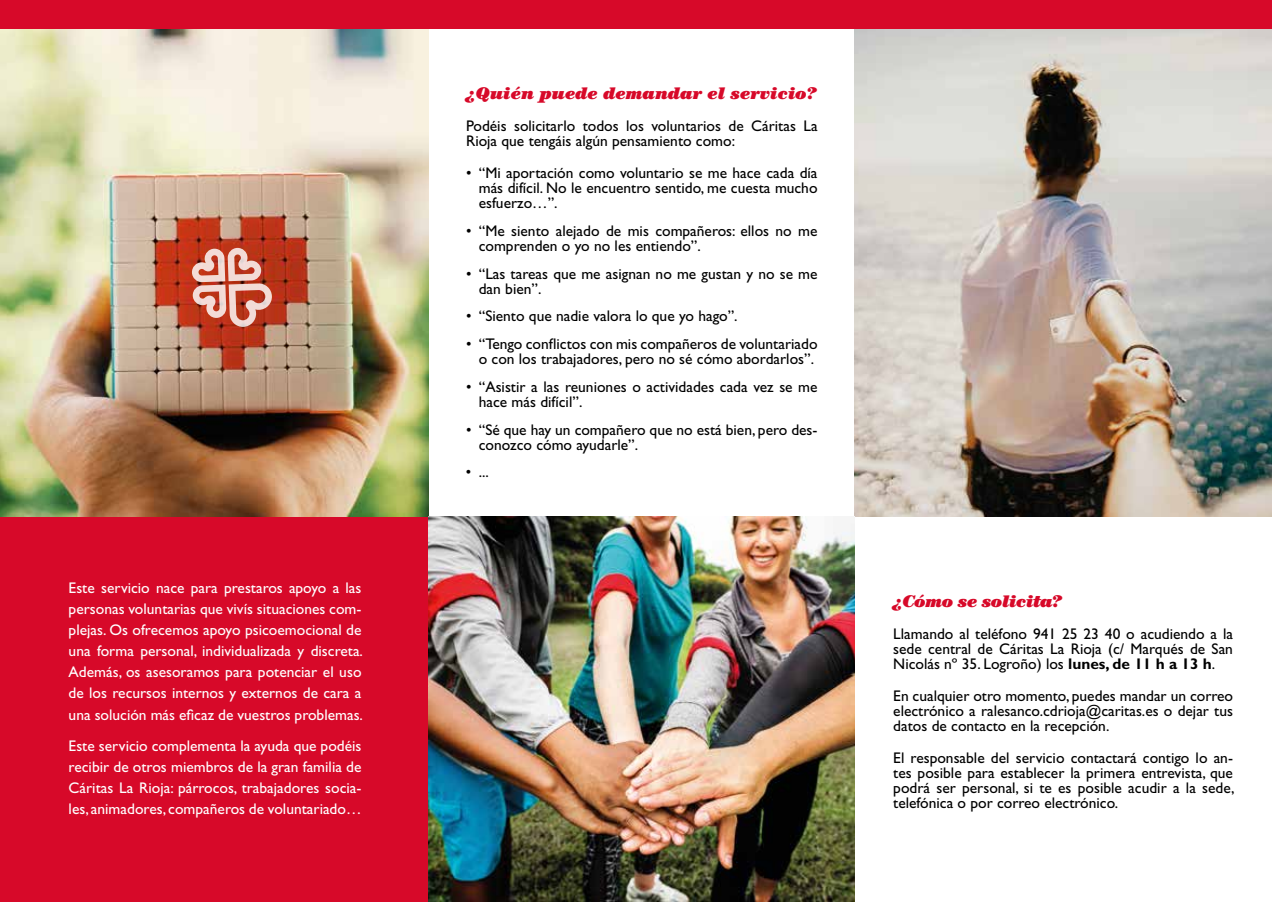
<style>
.page{position:relative;width:1272px;height:902px;background:#fff}
.page>*{position:absolute;margin:0;border:0;box-sizing:border-box;transform-origin:0 0}
.t1{font:italic 900 16.95px "Century LT";color:#d70929}
.t2{font:italic 900 16.95px "Century LT";letter-spacing:-.025em;color:#d70929}
.t3{font:15.45px/15px "Gill Sans Std";color:#000}
.t4{font:15.45px/21px "Gill Sans Std";color:#fff;text-align:justify}
.s1{font-weight:700}
</style>
<div class="page">
<div style="left:0;top:517px;width:429px;height:384px;background:#d70929"></div>
<img style="left:854px;top:29px;width:417px;height:488px">
<img style="left:0;top:29px;width:429px;height:488px">
<div style="left:0;top:0;width:1271px;height:29px;background:#d70929"></div>
<img style="left:429px;top:517px;width:425px;height:384px">
<svg style="left:192px;top:248px;width:80px;height:79px;background:#cf7e6d"></svg>
<p class="t4" style="left:69px;top:577px;width:296px">Este servicio nace para prestaros apoyo a las personas voluntarias que vivís situaciones com&shy;plejas. Os ofrecemos apoyo psicoemocional de una forma personal, individualizada y discreta.<br>Además, os asesoramos para potenciar el uso de los recursos internos y externos de cara a una solución más eficaz de vuestros problemas.</p>
<p class="t4" style="left:69px;top:734px;width:294px">Este servicio complementa la ayuda que podéis recibir de otros miembros de la gran familia de Cáritas La Rioja: párrocos, trabajadores socia&shy;les, animadores, compañeros de voluntariado…</p>
<p class="t1" style="left:466px;top:83px;width:353px">¿Quién puede demandar el servicio?</p>
<p class="t3" style="left:466px;top:118px;width:353px">Podéis solicitarlo todos los voluntarios de Cáritas La<br>Rioja que tengáis algún pensamiento como:</p>
<p class="t3" style="left:479px;top:165px;width:340px;text-align:justify;text-indent:-13px">• “Mi aportación como voluntario se me hace cada día más difícil. No le encuentro sentido, me cuesta mucho esfuerzo…”.</p>
<p class="t3" style="left:479px;top:223px;width:340px;text-indent:-13px">• “Me siento alejado de mis compañeros: ellos no me comprenden o yo no les entiendo”.</p>
<p class="t3" style="left:479px;top:266px;width:340px;text-indent:-13px">• “Las tareas que me asignan no me gustan y no se me dan bien”.</p>
<p class="t3" style="left:466px;top:308px;width:273px">• “Siento que nadie valora lo que yo hago”.</p>
<p class="t3" style="left:466px;top:336px;width:353px;text-align:right">• “Tengo conflictos con mis compañeros de voluntariado o con los trabajadores, pero no sé cómo abordarlos”.</p>
<p class="t3" style="left:479px;top:379px;width:340px;text-indent:-13px">• “Asistir a las reuniones o actividades cada vez se me hace más difícil”.</p>
<p class="t3" style="left:479px;top:422px;width:340px;text-indent:-13px">• “Sé que hay un compañero que no está bien, pero des&shy;conozco cómo ayudarle”.</p>
<p class="t3" style="left:466px;top:464px;width:24px">• ...</p>
<p class="t2" style="left:893px;top:590px;width:171px">¿Cómo se solicita?</p>
<p class="t3" style="left:893px;top:626px;width:341px;text-align:justify">Llamando al teléfono 941 25 23 40 o acudiendo a la sede central de Cáritas La Rioja (c/ Marqués de San Nicolás nº 35. Logroño) los <span class="s1">lunes, de 11 h a 13 h</span>.</p>
<p class="t3" style="left:893px;top:688px;width:341px;text-align:justify">En cualquier otro momento, puedes mandar un correo electrónico a ralesanco.cdrioja@caritas.es o dejar tus datos de contacto en la recepción.</p>
<p class="t3" style="left:893px;top:750px;width:343px;text-align:justify">El responsable del servicio contactará contigo lo an&shy;tes posible para establecer la primera entrevista, que podrá ser personal, si te es posible acudir a la sede, telefónica o por correo electrónico.</p>
</div>
